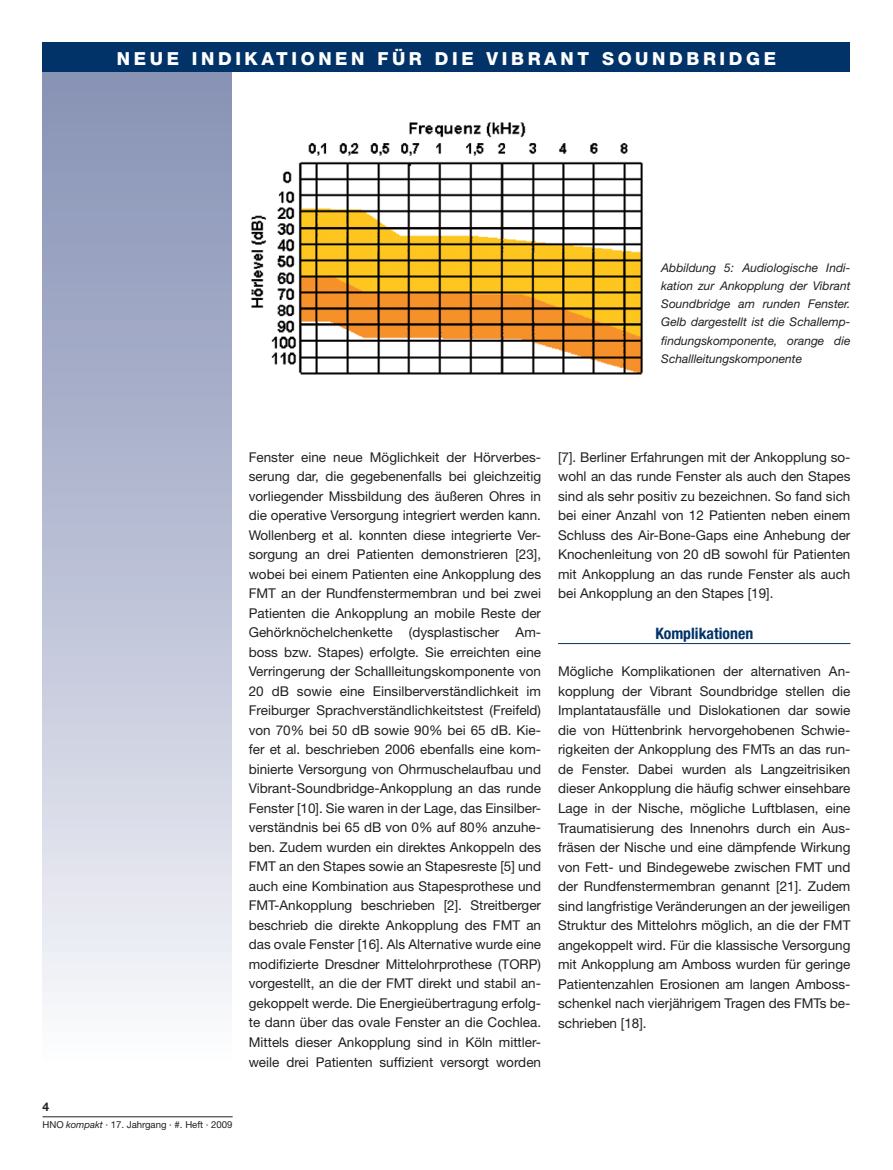
<style>
.page{position:relative;width:893px;height:1170px;background:#fff}
.page>*{position:absolute;margin:0;border:0;box-sizing:border-box;transform-origin:0 0}
.t1{font:800 18px "Helvetica Neue";letter-spacing:.2em;color:#fff}
.t2{font:700 condensed 15.75px "Helvetica Neue";color:#013368}
.t3{font:13.5px/19.5px "Helvetica Neue";color:#231f20;text-align:justify}
.t4{font:italic 12px/18px "Helvetica Neue";color:#231f20;text-align:justify}
.t5{font:700 12px "Helvetica Neue";color:#231f20}
.t6{font:9.6px "Helvetica Neue";color:#231f20}
.s1{font-style:italic}
</style>
<div class="page">
<div style="left:43px;top:43px;width:189px;height:1024px;background:linear-gradient(to bottom,#7f8ab0,#f9f9fc)"></div>
<div style="left:43px;top:43px;width:807px;height:29px;background:#013368"></div>
<hr style="left:43px;top:1116px;width:190px;height:1px;background:#231f20">
<hr style="left:558px;top:643px;width:292px;height:1px;background:#013368">
<img style="left:251px;top:122px;width:392px;height:253px">
<h1 class="t1" style="left:117px;top:48px;width:661px">NEUE INDIKATIONEN FÜR DIE VIBRANT SOUNDBRIDGE</h1>
<p class="t4" style="left:661px;top:259px;width:191px">Abbildung 5: Audiologische Indi&shy;kation zur Ankopplung der Vibrant Soundbridge am runden Fenster.<br>Gelb dargestellt ist die Schallemp&shy;findungskomponente, orange die Schallleitungskomponente</p>
<p class="t5" style="left:43px;top:1099px;width:8px">4</p>
<p class="t6" style="left:43px;top:1118px;width:192px">HNO <span class="s1">kompakt</span> · 17. Jahrgang · #. Heft · 2009</p>
<p class="t3" style="left:249px;top:447px;width:294px">Fenster eine neue Möglichkeit der Hörverbes&shy;serung dar, die gegebenenfalls bei gleichzeitig vorliegender Missbildung des äußeren Ohres in die operative Versorgung integriert werden kann.<br>Wollenberg et al. konnten diese integrierte Ver&shy;sorgung an drei Patienten demonstrieren [23], wobei bei einem Patienten eine Ankopplung des FMT an der Rundfenstermembran und bei zwei Patienten die Ankopplung an mobile Reste der Gehörknöchelchenkette (dysplastischer Am&shy;boss bzw. Stapes) erfolgte. Sie erreichten eine Verringerung der Schallleitungskomponente von 20 dB sowie eine Einsilberverständlichkeit im Freiburger Sprachverständlichkeitstest (Freifeld) von 70% bei 50 dB sowie 90% bei 65 dB. Kie&shy;fer et al. beschrieben 2006 ebenfalls eine kom&shy;binierte Versorgung von Ohrmuschelaufbau und Vibrant-Soundbridge-Ankopplung an das runde Fenster [10]. Sie waren in der Lage, das Einsilber&shy;verständnis bei 65 dB von 0% auf 80% anzuhe&shy;ben. Zudem wurden ein direktes Ankoppeln des FMT an den Stapes sowie an Stapesreste [5] und auch eine Kombination aus Stapesprothese und FMT-Ankopplung beschrieben [2]. Streitberger beschrieb die direkte Ankopplung des FMT an das ovale Fenster [16]. Als Alternative wurde eine modifizierte Dresdner Mittelohrprothese (TORP) vorgestellt, an die der FMT direkt und stabil an&shy;gekoppelt werde. Die Energieübertragung erfolg&shy;te dann über das ovale Fenster an die Cochlea.<br>Mittels dieser Ankopplung sind in Köln mittler&shy;weile drei Patienten suffizient versorgt worden</p>
<p class="t3" style="left:558px;top:447px;width:294px">[7]. Berliner Erfahrungen mit der Ankopplung so&shy;wohl an das runde Fenster als auch den Stapes sind als sehr positiv zu bezeichnen. So fand sich bei einer Anzahl von 12 Patienten neben einem Schluss des Air-Bone-Gaps eine Anhebung der Knochenleitung von 20 dB sowohl für Patienten mit Ankopplung an das runde Fenster als auch bei Ankopplung an den Stapes [19].</p>
<p class="t2" style="left:655px;top:623px;width:99px">Komplikationen</p>
<p class="t3" style="left:558px;top:661px;width:294px">Mögliche Komplikationen der alternativen An&shy;kopplung der Vibrant Soundbridge stellen die Implantatausfälle und Dislokationen dar sowie die von Hüttenbrink hervorgehobenen Schwie&shy;rigkeiten der Ankopplung des FMTs an das run&shy;de Fenster. Dabei wurden als Langzeitrisiken dieser Ankopplung die häufig schwer einsehbare Lage in der Nische, mögliche Luftblasen, eine Traumatisierung des Innenohrs durch ein Aus&shy;fräsen der Nische und eine dämpfende Wirkung von Fett- und Bindegewebe zwischen FMT und der Rundfenstermembran genannt [21]. Zudem sind langfristige Veränderungen an der jeweiligen Struktur des Mittelohrs möglich, an die der FMT angekoppelt wird. Für die klassische Versorgung mit Ankopplung am Amboss wurden für geringe Patientenzahlen Erosionen am langen Amboss&shy;schenkel nach vierjährigem Tragen des FMTs be&shy;schrieben [18].</p>
</div>
